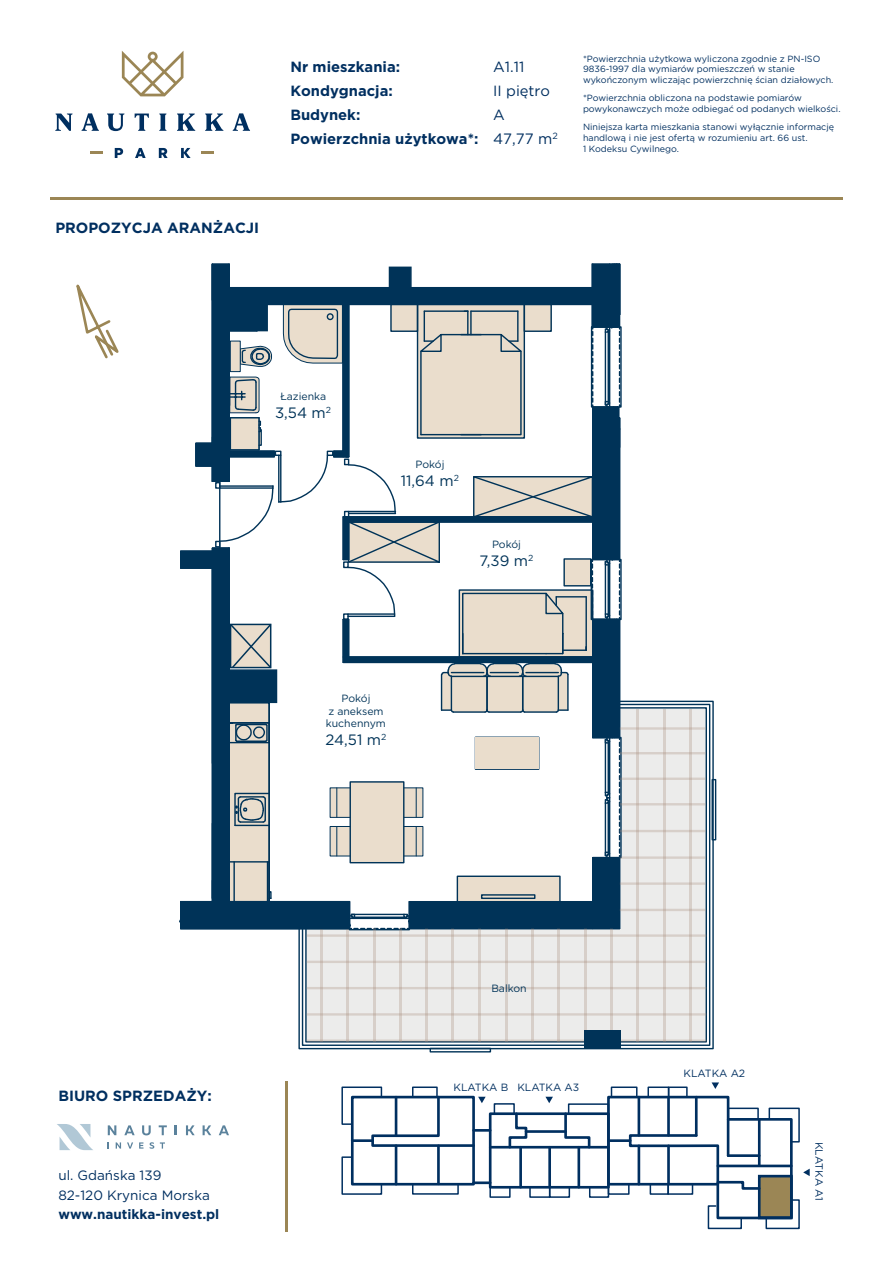
<style>
.page{position:relative;width:893px;height:1263px;background:#fff}
.page>*{position:absolute;margin:0;border:0;box-sizing:border-box;transform-origin:0 0}
.t1{font:15px "Gotham";color:#003358}
.t2{font:15px "Gotham";color:#002f60}
.t3{font:700 14.7px/24px "Gotham";color:#002f60}
.t4{font:14.7px/24px "Gotham";color:#002f60}
.t5{font:13.5px/19.5px "Gotham";color:#002f60}
.t6{font:700 13.5px "Gotham";color:#002f60}
.t7{font:10.5px/12.6px "Gotham";color:#003358;text-align:center}
.t8{font:10.5px "Gotham";color:#002f60}
.t9{font:9px/10.8px "Gotham";color:#002f60}
</style>
<div class="page">
<div style="left:711px;top:779px;width:5px;height:61px;border:1px solid #003358"></div>
<svg style="left:298px;top:700px;width:416px;height:350px;background:#dadedf"></svg>
<hr style="left:425px;top:928px;width:3px;height:114px;background:#a78b7b">
<hr style="left:452px;top:928px;width:2px;height:114px;background:#a78b7b">
<hr style="left:347px;top:928px;width:2px;height:114px;background:#a78b7b">
<hr style="left:320px;top:928px;width:3px;height:114px;background:#a78b7b">
<hr style="left:373px;top:928px;width:2px;height:114px;background:#a78b7b">
<hr style="left:399px;top:928px;width:3px;height:114px;background:#a78b7b">
<hr style="left:584px;top:927px;width:2px;height:115px;background:#a78b7b">
<hr style="left:610px;top:927px;width:2px;height:115px;background:#a78b7b">
<hr style="left:505px;top:927px;width:2px;height:115px;background:#a78b7b">
<hr style="left:479px;top:927px;width:2px;height:115px;background:#a78b7b">
<hr style="left:531px;top:927px;width:3px;height:115px;background:#a78b7b">
<hr style="left:558px;top:927px;width:2px;height:115px;background:#a78b7b">
<hr style="left:663px;top:709px;width:2px;height:333px;background:#a78b7b">
<hr style="left:637px;top:709px;width:2px;height:333px;background:#a78b7b">
<hr style="left:689px;top:709px;width:3px;height:333px;background:#a78b7b">
<svg style="left:307px;top:961px;width:399px;height:2px"></svg>
<svg style="left:307px;top:1039px;width:399px;height:3px"></svg>
<svg style="left:307px;top:1013px;width:399px;height:2px"></svg>
<svg style="left:307px;top:987px;width:399px;height:2px"></svg>
<svg style="left:215px;top:326px;width:491px;height:611px"></svg>
<svg style="left:195px;top:263px;width:426px;height:220px"></svg>
<svg style="left:179px;top:547px;width:172px;height:383px"></svg>
<div style="left:389px;top:267px;width:23px;height:23px;background:#003358;border:1px solid #003358"></div>
<svg style="left:122px;top:51px;width:61px;height:45px"></svg>
<svg style="left:115px;top:148px;width:8px;height:10px"></svg>
<svg style="left:135px;top:148px;width:11px;height:10px"></svg>
<svg style="left:159px;top:148px;width:9px;height:10px"></svg>
<svg style="left:181px;top:148px;width:10px;height:10px"></svg>
<svg style="left:55px;top:114px;width:18px;height:17px"></svg>
<svg style="left:82px;top:113px;width:17px;height:18px"></svg>
<svg style="left:107px;top:114px;width:17px;height:17px"></svg>
<svg style="left:135px;top:114px;width:14px;height:17px"></svg>
<svg style="left:159px;top:114px;width:7px;height:17px"></svg>
<svg style="left:177px;top:114px;width:18px;height:17px"></svg>
<svg style="left:205px;top:114px;width:18px;height:17px"></svg>
<svg style="left:233px;top:113px;width:17px;height:18px"></svg>
<svg style="left:90px;top:152px;width:12px;height:2px"></svg>
<svg style="left:201px;top:152px;width:13px;height:2px"></svg>
<svg style="left:108px;top:1125px;width:8px;height:10px"></svg>
<svg style="left:124px;top:1125px;width:11px;height:10px"></svg>
<svg style="left:142px;top:1125px;width:9px;height:10px"></svg>
<svg style="left:159px;top:1125px;width:8px;height:10px"></svg>
<svg style="left:175px;top:1125px;width:2px;height:10px"></svg>
<svg style="left:186px;top:1125px;width:9px;height:10px"></svg>
<svg style="left:203px;top:1125px;width:8px;height:10px"></svg>
<svg style="left:219px;top:1125px;width:10px;height:10px"></svg>
<svg style="left:116px;top:1142px;width:5px;height:6px"></svg>
<svg style="left:127px;top:1142px;width:6px;height:6px"></svg>
<svg style="left:139px;top:1142px;width:5px;height:6px"></svg>
<svg style="left:150px;top:1142px;width:4px;height:7px"></svg>
<svg style="left:160px;top:1142px;width:5px;height:6px"></svg>
<svg style="left:57px;top:1124px;width:36px;height:26px"></svg>
<hr style="left:50px;top:197px;width:793px;height:3px;background:#9b8655">
<hr style="left:286px;top:1082px;width:2px;height:150px;background:#9b8655">
<svg style="left:76px;top:284px;width:43px;height:75px"></svg>
<div style="left:489px;top:1112px;width:121px;height:76px;border:3px solid #002f60"></div>
<div style="left:351px;top:1096px;width:124px;height:89px;border:3px solid #002f60"></div>
<hr style="left:395px;top:1146px;width:2px;height:38px;background:#002f60">
<hr style="left:437px;top:1146px;width:3px;height:38px;background:#002f60">
<hr style="left:519px;top:1147px;width:3px;height:40px;background:#002f60">
<hr style="left:548px;top:1147px;width:3px;height:40px;background:#002f60">
<hr style="left:577px;top:1147px;width:3px;height:40px;background:#002f60">
<svg style="left:341px;top:1156px;width:42px;height:39px"></svg>
<div style="left:494px;top:1103px;width:21px;height:11px;border:2px solid #002f60"></div>
<div style="left:489px;top:1186px;width:22px;height:12px;border:2px solid #002f60"></div>
<div style="left:529px;top:1186px;width:21px;height:12px;border:2px solid #002f60"></div>
<div style="left:549px;top:1186px;width:21px;height:12px;border:2px solid #002f60"></div>
<div style="left:568px;top:1103px;width:41px;height:12px;border:2px solid #002f60"></div>
<div style="left:589px;top:1186px;width:20px;height:12px;border:2px solid #002f60"></div>
<div style="left:412px;top:1183px;width:47px;height:12px;border:2px solid #002f60"></div>
<hr style="left:490px;top:1146px;width:118px;height:2px;background:#002f60">
<svg style="left:507px;top:1111px;width:22px;height:39px"></svg>
<svg style="left:563px;top:1111px;width:29px;height:39px"></svg>
<hr style="left:526px;top:1130px;width:40px;height:3px;background:#002f60">
<hr style="left:474px;top:1181px;width:16px;height:3px;background:#002f60">
<hr style="left:474px;top:1129px;width:16px;height:3px;background:#002f60">
<svg style="left:341px;top:1086px;width:145px;height:62px"></svg>
<svg style="left:545px;top:1097px;width:8px;height:6px"></svg>
<svg style="left:606px;top:1082px;width:204px;height:148px"></svg>
<div style="left:430px;top:1048px;width:61px;height:4px;border:1px solid #003358"></div>
<div style="left:584px;top:1031px;width:36px;height:18px;background:#003358"></div>
<h2 class="t3" style="left:55px;top:216px;width:205px">PROPOZYCJA ARANŻACJI</h2>
<h2 class="t3" style="left:290px;top:54px;width:190px">Nr mieszkania:<br>Kondygnacja:<br>Budynek:<br>Powierzchnia użytkowa*:</h2>
<h2 class="t4" style="left:493px;top:54px;width:58px">A1.11<br>II piętro<br>A</h2>
<h1 class="t2" style="left:493px;top:129px;width:66px">47,77 m<sup>2</sup></h1>
<p class="t9" style="left:583px;top:53px;width:252px">*Powierzchnia użytkowa wyliczona zgodnie z PN-ISO<br>9836-1997 dla wymiarów pomieszczeń w stanie wykończonym wliczając powierzchnię ścian działowych.</p>
<p class="t9" style="left:583px;top:92px;width:259px">*Powierzchnia obliczona na podstawie pomiarów powykonawczych może odbiegać od podanych wielkości.</p>
<p class="t9" style="left:583px;top:121px;width:253px">Niniejsza karta mieszkania stanowi wyłącznie informację handlową i nie jest ofertą w rozumieniu art. 66 ust.<br>1 Kodeksu Cywilnego.</p>
<p class="t7" style="left:280px;top:390px;width:48px">Łazienka</p>
<h1 class="t1" style="left:275px;top:403px;width:58px">3,54 m<sup>2</sup></h1>
<p class="t7" style="left:415px;top:458px;width:31px">Pokój</p>
<h1 class="t1" style="left:401px;top:471px;width:60px">11,64 m<sup>2</sup></h1>
<p class="t7" style="left:492px;top:537px;width:31px">Pokój</p>
<h1 class="t1" style="left:479px;top:551px;width:55px">7,39 m<sup>2</sup></h1>
<p class="t7" style="left:326px;top:692px;width:61px">Pokój<br>z aneksem kuchennym</p>
<h1 class="t1" style="left:326px;top:730px;width:62px">24,51 m<sup>2</sup></h1>
<h2 class="t3" style="left:58px;top:1083px;width:155px">BIURO SPRZEDAŻY:</h2>
<h3 class="t5" style="left:58px;top:1165px;width:153px">ul. Gdańska 139<br>82-120 Krynica Morska</h3>
<h3 class="t6" style="left:58px;top:1206px;width:163px">www.nautikka-invest.pl</h3>
<p class="t7" style="left:491px;top:982px;width:37px">Balkon</p>
<p class="t8" style="left:454px;top:1080px;width:127px">KLATKA B KLATKA A3</p>
<p class="t8" style="left:683px;top:1066px;width:63px">KLATKA A2</p>
<p class="t8" style="left:826px;top:1142px;width:61px;rotate:90deg">KLATKA A1</p>
</div>
